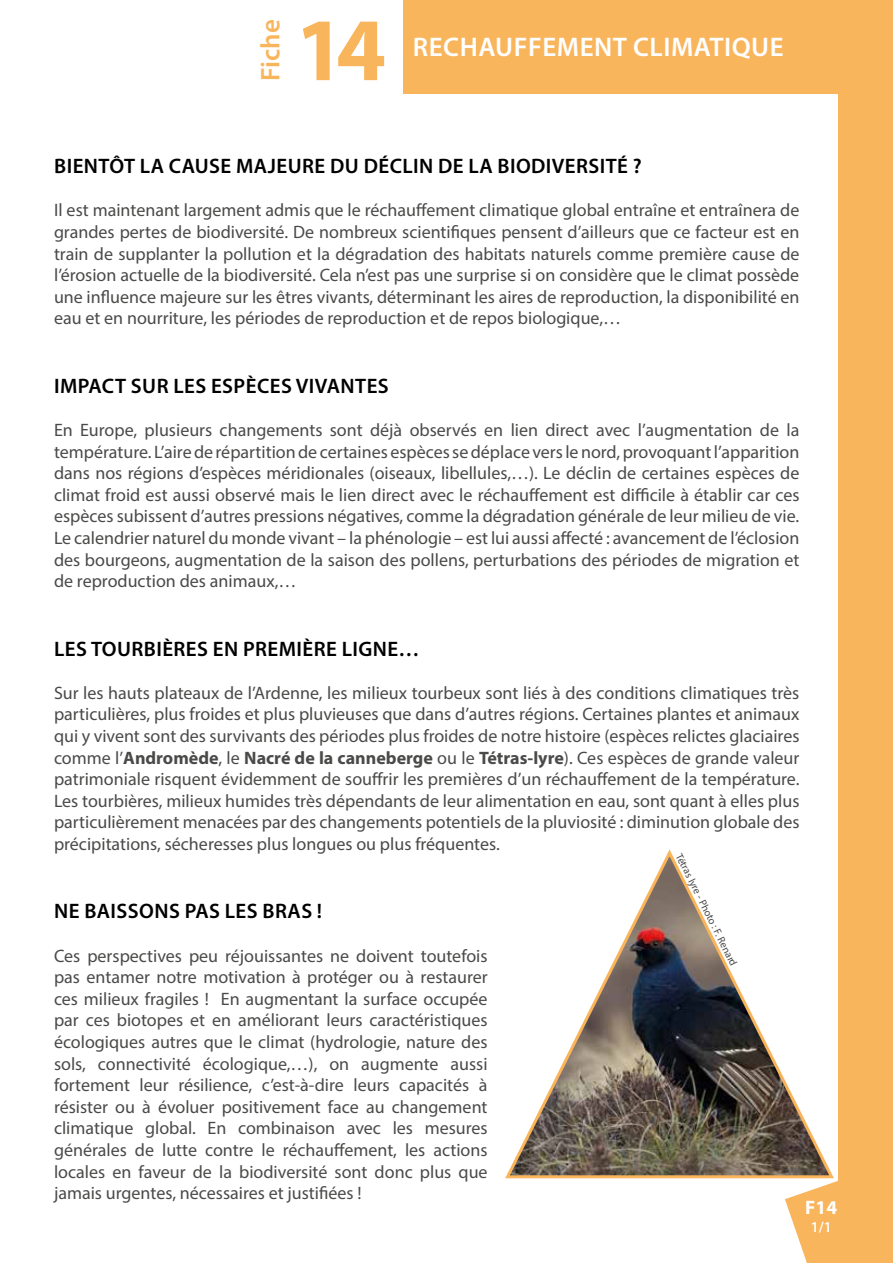
<style>
.page{position:relative;width:893px;height:1263px;background:#fff}
.page>*{position:absolute;margin:0;border:0;box-sizing:border-box;transform-origin:0 0}
.t1{font:700 90px "Myriad Pro";color:#f9b55c}
.t2{font:600 27px "Myriad Pro";letter-spacing:.02em;color:#fff}
.t3{font:600 27px "Myriad Pro";color:#f9b55c}
.t4{font:600 21px "Myriad Pro";letter-spacing:.02em;color:#000}
.t5{font:700 19.5px "Myriad Pro";color:#fff}
.t6{font:18px/21.6px "Myriad Pro";color:#4a4a49;text-align:justify}
.t7{font:600 15px "Myriad Pro";color:#fff}
.t8{font:10.5px "Myriad Pro";color:#4a4a49}
.s1{font-weight:700}
</style>
<div class="page">
<div style="left:839px;top:0;width:54px;height:1263px;background:#f9b55c"></div>
<div style="left:403px;top:0;width:490px;height:94px;background:#f9b55c"></div>
<svg style="left:785px;top:1162px;width:54px;height:101px"></svg>
<svg style="left:505px;top:849px;width:331px;height:331px"></svg>
<h2 class="t3" style="left:253px;top:81px;width:63px;rotate:-90deg">Fiche</h2>
<h1 class="t1" style="left:295px;top:-9px;width:92px">14</h1>
<h2 class="t2" style="left:413px;top:30px;width:372px">RECHAUFFEMENT CLIMATIQUE</h2>
<p class="t4" style="left:54px;top:153px;width:589px">BIENTÔT LA CAUSE MAJEURE DU DÉCLIN DE LA BIODIVERSITÉ ?</p>
<p class="t6" style="left:54px;top:199px;width:747px">Il est maintenant largement admis que le réchauffement climatique global entraîne et entraînera de grandes pertes de biodiversité. De nombreux scientifiques pensent d’ailleurs que ce facteur est en train de supplanter la pollution et la dégradation des habitats naturels comme première cause de l’érosion actuelle de la biodiversité. Cela n’est pas une surprise si on considère que le climat possède une influence majeure sur les êtres vivants, déterminant les aires de reproduction, la disponibilité en eau et en nourriture, les périodes de reproduction et de repos biologique,…</p>
<p class="t4" style="left:54px;top:372px;width:336px">IMPACT SUR LES ESPÈCES VIVANTES</p>
<p class="t6" style="left:54px;top:419px;width:747px">En Europe, plusieurs changements sont déjà observés en lien direct avec l’augmentation de la température. L’aire de répartition de certaines espèces se déplace vers le nord, provoquant l’apparition dans nos régions d’espèces méridionales (oiseaux, libellules,…). Le déclin de certaines espèces de climat froid est aussi observé mais le lien direct avec le réchauffement est difficile à établir car ces espèces subissent d’autres pressions négatives, comme la dégradation générale de leur milieu de vie.<br>Le calendrier naturel du monde vivant – la phénologie – est lui aussi affecté : avancement de l’éclosion des bourgeons, augmentation de la saison des pollens, perturbations des périodes de migration et de reproduction des animaux,…</p>
<p class="t4" style="left:54px;top:635px;width:367px">LES TOURBIÈRES EN PREMIÈRE LIGNE…</p>
<p class="t6" style="left:54px;top:682px;width:747px">Sur les hauts plateaux de l’Ardenne, les milieux tourbeux sont liés à des conditions climatiques très particulières, plus froides et plus pluvieuses que dans d’autres régions. Certaines plantes et animaux qui y vivent sont des survivants des périodes plus froides de notre histoire (espèces relictes glaciaires comme l’<span class="s1">Andromède</span>, le <span class="s1">Nacré de la canneberge</span> ou le <span class="s1">Tétras-lyre</span>). Ces espèces de grande valeur patrimoniale risquent évidemment de souffrir les premières d’un réchauffement de la température.<br>Les tourbières, milieux humides très dépendants de leur alimentation en eau, sont quant à elles plus particulièrement menacées par des changements potentiels de la pluviosité : diminution globale des précipitations, sécheresses plus longues ou plus fréquentes.</p>
<p class="t8" style="left:684px;top:851px;width:126px;rotate:63deg">Tétras lyre - Photo : F. Renard</p>
<p class="t4" style="left:54px;top:898px;width:269px">NE BAISSONS PAS LES BRAS !</p>
<p class="t6" style="left:54px;top:944px;width:435px">Ces perspectives peu réjouissantes ne doivent toutefois pas entamer notre motivation à protéger ou à restaurer ces milieux fragiles ! En augmentant la surface occupée par ces biotopes et en améliorant leurs caractéristiques écologiques autres que le climat (hydrologie, nature des sols, connectivité écologique,…), on augmente aussi fortement leur résilience, c’est-à-dire leurs capacités à résister ou à évoluer positivement face au changement climatique global. En combinaison avec les mesures générales de lutte contre le réchauffement, les actions locales en faveur de la biodiversité sont donc plus que jamais urgentes, nécessaires et justifiées !</p>
<p class="t5" style="left:805px;top:1194px;width:33px">F14</p>
<p class="t7" style="left:811px;top:1217px;width:23px">1/1</p>
</div>
